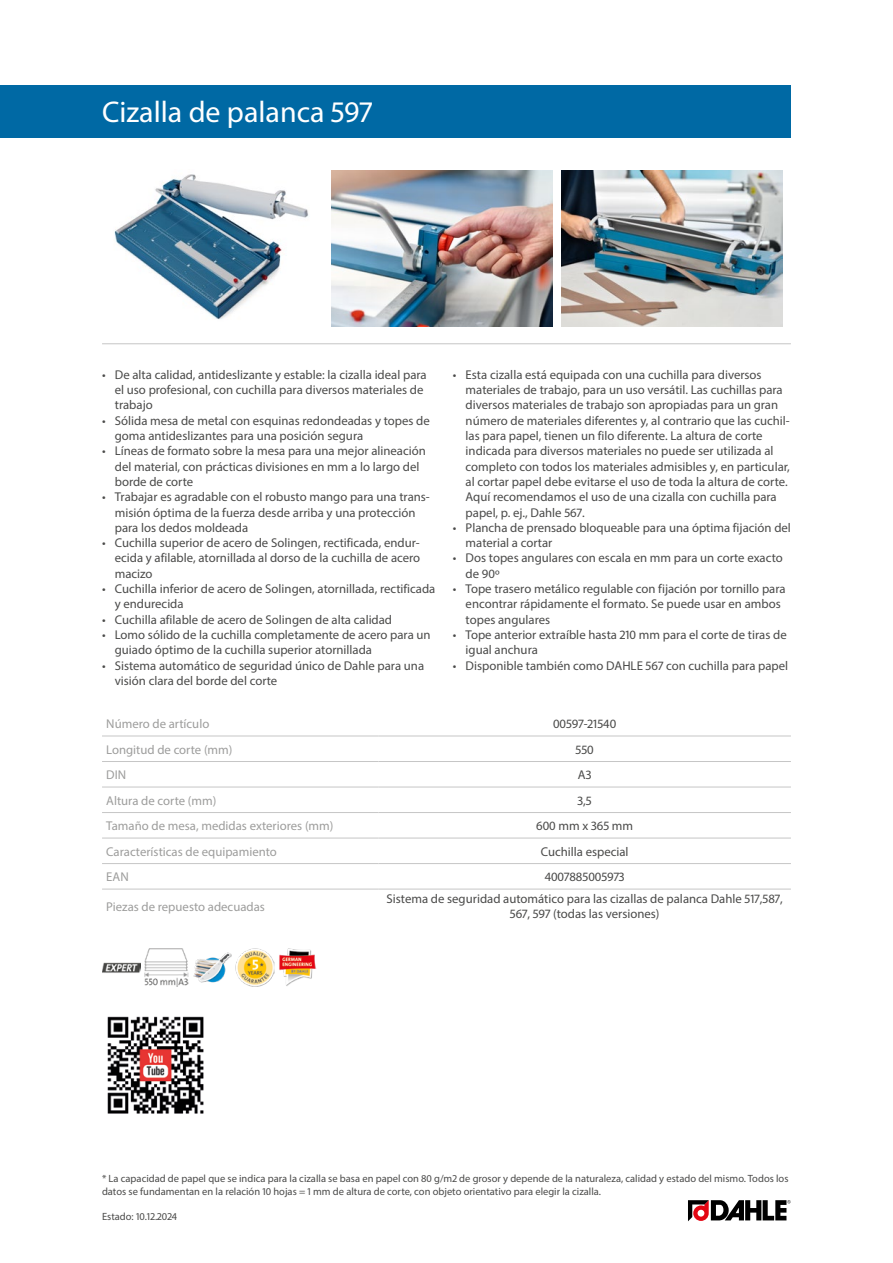
<style>
.page{position:relative;width:893px;height:1263px;background:#fff}
.page>*{position:absolute;margin:0;border:0;box-sizing:border-box;transform-origin:0 0}
.Produktname{font:30px "Myriad Pro";color:#fff}
.Produkttabelle_Zentr{font:12.75px/15.3px "Myriad Pro";color:#4a4a49}
.Produkttabelle_Links{font:12.75px "Myriad Pro";color:#9d9d9c}
.Fussnote{font:10.5px/12.6px "Myriad Pro";color:#4a4a49}
</style>
<div class="page">
<img style="left:114px;top:174px;width:195px;height:146px">
<img style="left:332px;top:170px;width:221px;height:156px">
<img style="left:561px;top:170px;width:221px;height:156px">
<hr style="left:102px;top:343px;width:689px;height:1px;background:#c6c6c6">
<img style="left:102px;top:962px;width:38px;height:11px">
<img style="left:145px;top:948px;width:44px;height:38px">
<img style="left:193px;top:952px;width:38px;height:31px">
<img style="left:236px;top:948px;width:38px;height:38px">
<img style="left:279px;top:948px;width:38px;height:38px">
<img style="left:107px;top:1016px;width:97px;height:98px">
<svg style="left:688px;top:1200px;width:103px;height:21px"></svg>
<div style="left:0;top:85px;width:791px;height:53px;background:#0069a4"></div>
<hr style="left:102px;top:736px;width:276px;height:1px;background:#c6c6c6">
<hr style="left:378px;top:736px;width:413px;height:1px;background:#c6c6c6">
<hr style="left:102px;top:761px;width:276px;height:1px;background:#c6c6c6">
<hr style="left:378px;top:761px;width:413px;height:1px;background:#c6c6c6">
<hr style="left:102px;top:787px;width:276px;height:1px;background:#c6c6c6">
<hr style="left:378px;top:787px;width:413px;height:1px;background:#c6c6c6">
<hr style="left:102px;top:812px;width:276px;height:1px;background:#c6c6c6">
<hr style="left:378px;top:812px;width:413px;height:1px;background:#c6c6c6">
<hr style="left:102px;top:838px;width:276px;height:1px;background:#c6c6c6">
<hr style="left:378px;top:838px;width:413px;height:1px;background:#c6c6c6">
<hr style="left:102px;top:863px;width:276px;height:1px;background:#c6c6c6">
<hr style="left:378px;top:863px;width:413px;height:1px;background:#c6c6c6">
<hr style="left:102px;top:889px;width:276px;height:1px;background:#c6c6c6">
<hr style="left:378px;top:889px;width:413px;height:1px;background:#c6c6c6">
<p class="Produktname" style="left:102px;top:94px;width:272px">Cizalla de palanca 597</p>
<p class="Produkttabelle_Zentr" style="left:115px;top:367px;width:313px;text-indent:-13px">• De alta calidad, antideslizante y estable: la cizalla ideal para el uso profesional, con cuchilla para diversos materiales de trabajo</p>
<p class="Produkttabelle_Zentr" style="left:115px;top:413px;width:317px;text-indent:-13px">• Sólida mesa de metal con esquinas redondeadas y topes de goma antideslizantes para una posición segura</p>
<p class="Produkttabelle_Zentr" style="left:115px;top:443px;width:313px;text-indent:-13px">• Líneas de formato sobre la mesa para una mejor alineación del material, con prácticas divisiones en mm a lo largo del borde de corte</p>
<p class="Produkttabelle_Zentr" style="left:115px;top:489px;width:317px;text-indent:-13px">• Trabajar es agradable con el robusto mango para una trans&shy;misión óptima de la fuerza desde arriba y una protección para los dedos moldeada</p>
<p class="Produkttabelle_Zentr" style="left:115px;top:535px;width:307px;text-align:justify;text-indent:-13px">• Cuchilla superior de acero de Solingen, rectificada, endur&shy;ecida y afilable, atornillada al dorso de la cuchilla de acero macizo</p>
<p class="Produkttabelle_Zentr" style="left:115px;top:581px;width:322px;text-indent:-13px">• Cuchilla inferior de acero de Solingen, atornillada, rectificada y endurecida</p>
<p class="Produkttabelle_Zentr" style="left:102px;top:611px;width:292px">• Cuchilla afilable de acero de Solingen de alta calidad</p>
<p class="Produkttabelle_Zentr" style="left:115px;top:627px;width:317px;text-indent:-13px">• Lomo sólido de la cuchilla completamente de acero para un guiado óptimo de la cuchilla superior atornillada</p>
<p class="Produkttabelle_Zentr" style="left:115px;top:657px;width:311px;text-indent:-13px">• Sistema automático de seguridad único de Dahle para una visión clara del borde del corte</p>
<p class="Produkttabelle_Zentr" style="left:466px;top:367px;width:326px;text-indent:-13px">• Esta cizalla está equipada con una cuchilla para diversos materiales de trabajo, para un uso versátil. Las cuchillas para diversos materiales de trabajo son apropiadas para un gran número de materiales diferentes y, al contrario que las cuchil&shy;las para papel, tienen un filo diferente. La altura de corte indicada para diversos materiales no puede ser utilizada al completo con todos los materiales admisibles y, en particular, al cortar papel debe evitarse el uso de toda la altura de corte.<br>Aquí recomendamos el uso de una cizalla con cuchilla para papel, p. ej., Dahle 567.</p>
<p class="Produkttabelle_Zentr" style="left:466px;top:520px;width:327px;text-indent:-13px">• Plancha de prensado bloqueable para una óptima fijación del material a cortar</p>
<p class="Produkttabelle_Zentr" style="left:466px;top:550px;width:319px;text-indent:-13px">• Dos topes angulares con escala en mm para un corte exacto de 90º</p>
<p class="Produkttabelle_Zentr" style="left:466px;top:581px;width:322px;text-indent:-13px">• Tope trasero metálico regulable con fijación por tornillo para encontrar rápidamente el formato. Se puede usar en ambos topes angulares</p>
<p class="Produkttabelle_Zentr" style="left:466px;top:627px;width:323px;text-indent:-13px">• Tope anterior extraíble hasta 210 mm para el corte de tiras de igual anchura</p>
<p class="Produkttabelle_Zentr" style="left:453px;top:657px;width:337px">• Disponible también como DAHLE 567 con cuchilla para papel</p>
<p class="Produkttabelle_Links" style="left:106px;top:716px;width:105px">Número de artículo</p>
<p class="Produkttabelle_Zentr" style="left:553px;top:716px;width:65px">00597-21540</p>
<p class="Produkttabelle_Links" style="left:106px;top:741px;width:128px">Longitud de corte (mm)</p>
<p class="Produkttabelle_Zentr" style="left:576px;top:741px;width:20px">550</p>
<p class="Produkttabelle_Links" style="left:106px;top:767px;width:21px">DIN</p>
<p class="Produkttabelle_Zentr" style="left:578px;top:767px;width:15px">A3</p>
<p class="Produkttabelle_Links" style="left:106px;top:792px;width:112px">Altura de corte (mm)</p>
<p class="Produkttabelle_Zentr" style="left:578px;top:792px;width:16px">3,5</p>
<p class="Produkttabelle_Links" style="left:106px;top:818px;width:229px">Tamaño de mesa, medidas exteriores (mm)</p>
<p class="Produkttabelle_Zentr" style="left:536px;top:818px;width:99px">600 mm x 365 mm</p>
<p class="Produkttabelle_Links" style="left:106px;top:843px;width:172px">Características de equipamiento</p>
<p class="Produkttabelle_Zentr" style="left:541px;top:843px;width:89px">Cuchilla especial</p>
<p class="Produkttabelle_Links" style="left:106px;top:869px;width:24px">EAN</p>
<p class="Produkttabelle_Zentr" style="left:545px;top:869px;width:82px">4007885005973</p>
<p class="Produkttabelle_Links" style="left:106px;top:898px;width:160px">Piezas de repuesto adecuadas</p>
<p class="Produkttabelle_Zentr" style="left:387px;top:891px;width:398px;text-align:center">Sistema de seguridad automático para las cizallas de palanca Dahle 517,587,<br>567, 597 (todas las versiones)</p>
<p class="Fussnote" style="left:102px;top:1172px;width:688px">* La capacidad de papel que se indica para la cizalla se basa en papel con 80 g/m2 de grosor y depende de la naturaleza, calidad y estado del mismo. Todos los datos se fundamentan en la relación 10 hojas = 1 mm de altura de corte, con objeto orientativo para elegir la cizalla.</p>
<p class="Fussnote" style="left:102px;top:1210px;width:76px">Estado: 10.12.2024</p>
</div>
